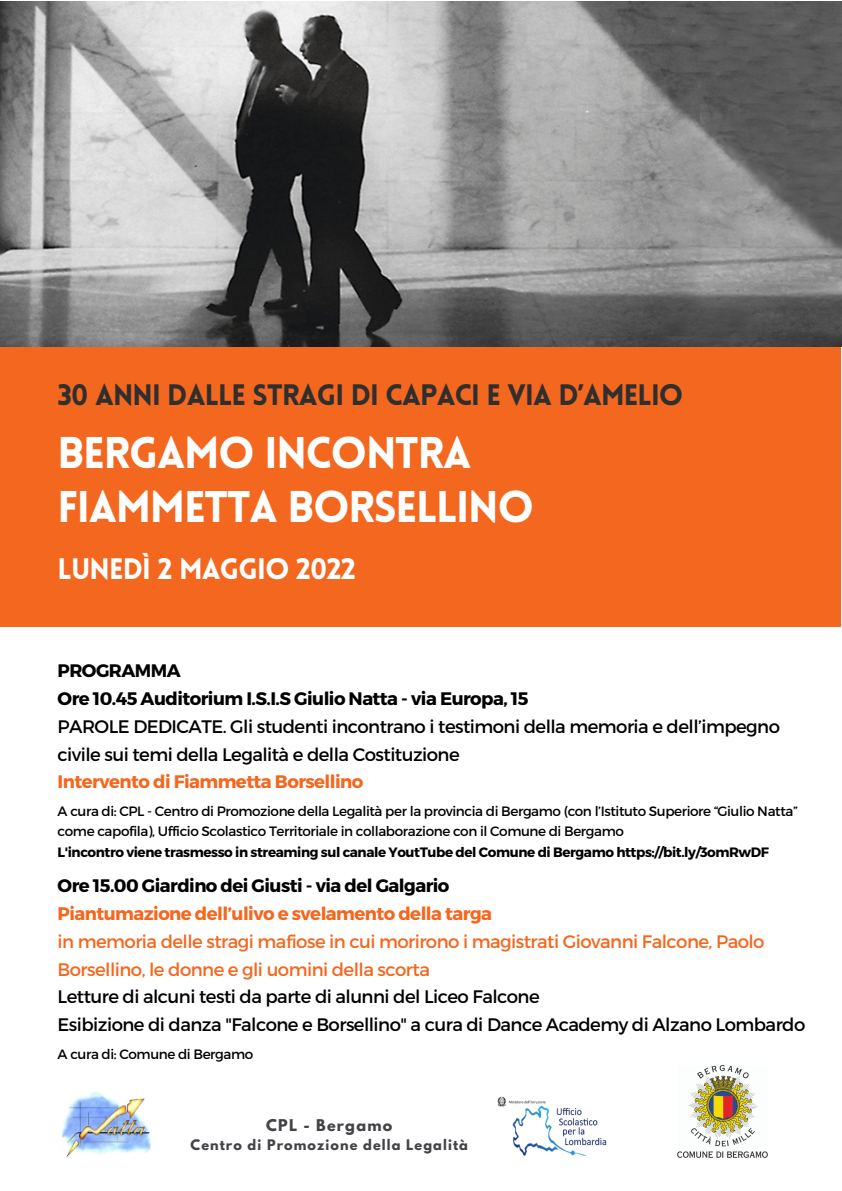
<style>
.page{position:relative;width:842px;height:1191px;background:#fff}
.page>*{position:absolute;margin:0;border:0;box-sizing:border-box;transform-origin:0 0}
.t1{font:900 43.4px "Lovelo";letter-spacing:-.03em;color:#fff}
.t2{font:900 28.9px "Lovelo";letter-spacing:-.03em;color:#2f2f2f}
.t3{font:900 28.9px "Lovelo";letter-spacing:-.03em;color:#fff}
.t4{font:18.1px/27.7px "Montserrat";letter-spacing:-.03em;color:#000}
.t5{font:18.1px/27.7px "Montserrat";letter-spacing:-.03em;color:#f4671f}
.t6{font:700 18.1px "Montserrat";letter-spacing:-.03em;color:#000}
.t7{font:700 18.1px "Montserrat";letter-spacing:-.03em;color:#f4671f}
.t8{font:700 14.4px "League Spartan";letter-spacing:.085em;color:#444247}
.t9{font:13.6px/20.6px "Montserrat";letter-spacing:-.03em;color:#000}
.t10{font:700 13.6px "Montserrat";letter-spacing:-.03em;color:#000}
.t11{font:700 12.9px "League Spartan";letter-spacing:.085em;color:#444247}
</style>
<div class="page">
<div style="left:0;top:294px;width:840px;height:332px;background:#f4671f"></div>
<img style="left:62px;top:1092px;width:89px;height:65px">
<img style="left:498px;top:1096px;width:109px;height:59px">
<img style="left:678px;top:1065px;width:89px;height:92px">
<img style="left:0;top:1px;width:842px;height:346px">
<p class="t2" style="left:58px;top:383px;width:627px">30 ANNI DALLE STRAGI DI CAPACI E VIA D’AMELIO</p>
<p class="t1" style="left:58px;top:436px;width:415px">BERGAMO INCONTRA</p>
<p class="t1" style="left:58px;top:490px;width:478px">FIAMMETTA BORSELLINO</p>
<p class="t3" style="left:58px;top:557px;width:300px">LUNEDÌ 2 MAGGIO 2022</p>
<p class="t6" style="left:58px;top:659px;width:124px">PROGRAMMA</p>
<p class="t6" style="left:58px;top:686px;width:472px">Ore 10.45 Auditorium I.S.I.S Giulio Natta - via Europa, 15</p>
<p class="t4" style="left:58px;top:711px;width:724px">PAROLE DEDICATE. Gli studenti incontrano i testimoni della memoria e dell’impegno civile sui temi della Legalità e della Costituzione</p>
<p class="t7" style="left:58px;top:770px;width:307px">Intervento di Fiammetta Borsellino</p>
<p class="t9" style="left:58px;top:799px;width:741px">A cura di: CPL - Centro di Promozione della Legalità per la provincia di Bergamo (con l’Istituto Superiore “Giulio Natta” come capofila), Ufficio Scolastico Territoriale in collaborazione con il Comune di Bergamo</p>
<p class="t10" style="left:58px;top:843px;width:713px">L'incontro viene trasmesso in streaming sul canale YoutTube del Comune di Bergamo https://bit.ly/3omRwDF</p>
<p class="t6" style="left:58px;top:874px;width:393px">Ore 15.00 Giardino dei Giusti - via del Galgario</p>
<p class="t7" style="left:58px;top:901px;width:436px">Piantumazione dell’ulivo e svelamento della targa</p>
<p class="t5" style="left:58px;top:926px;width:708px">in memoria delle stragi mafiose in cui morirono i magistrati Giovanni Falcone, Paolo<br>Borsellino, le donne e gli uomini della scorta</p>
<p class="t4" style="left:58px;top:982px;width:484px">Letture di alcuni testi da parte di alunni del Liceo Falcone</p>
<p class="t4" style="left:58px;top:1009px;width:749px">Esibizione di danza "Falcone e Borsellino" a cura di Dance Academy di Alzano Lombardo</p>
<p class="t9" style="left:58px;top:1042px;width:197px">A cura di: Comune di Bergamo</p>
<p class="t8" style="left:266px;top:1117px;width:128px">CPL - Bergamo</p>
<p class="t11" style="left:191px;top:1137px;width:279px">Centro di Promozione della Legalità</p>
</div>
